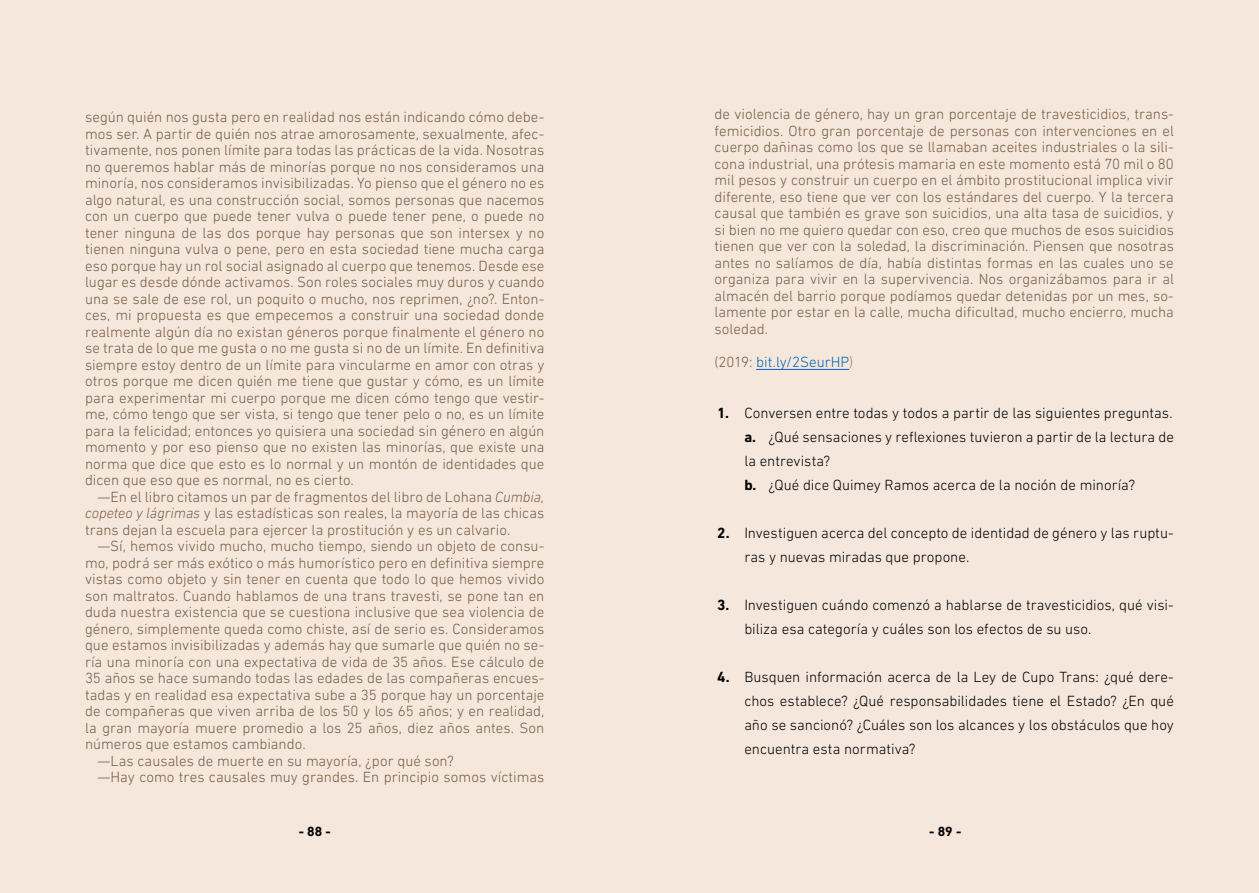
<style>
.page{position:relative;width:1259px;height:893px;background:#fff}
.page>*{position:absolute;margin:0;border:0;box-sizing:border-box;transform-origin:0 0}
.t1{font:300 15px/16.5px "DIN Next LT Pro";color:#765e45;text-align:justify}
.t2{font:300 15px/24px "DIN Next LT Pro";color:#000}
.t3{font:300 15px "DIN Next LT Pro";color:#0069b4}
.t4{font:700 13.5px "DIN Next LT Pro";color:#000}
.s1{font-style:italic}
.s2{color:#765e45}
.s3{color:#9f7f66}
.s4{font-weight:700}
</style>
<div class="page">
<div style="left:0;top:0;width:629px;height:893px;background:#f5e7dc"></div>
<div style="left:629px;top:0;width:630px;height:893px;background:#f5e7dc"></div>
<hr style="left:756px;top:369px;width:93px;height:1px;background:#15c">
<p class="t1" style="left:85px;top:109px;width:461px">según quién nos gusta pero en realidad nos están indicando cómo debe&shy;mos ser. A partir de quién nos atrae amorosamente, sexualmente, afec&shy;tivamente, nos ponen límite para todas las prácticas de la vida. Nosotras no queremos hablar más de minorías porque no nos consideramos una minoría, nos consideramos invisibilizadas. Yo pienso que el género no es algo natural, es una construcción social, somos personas que nacemos con un cuerpo que puede tener vulva o puede tener pene, o puede no tener ninguna de las dos porque hay personas que son intersex y no tienen ninguna vulva o pene, pero en esta sociedad tiene mucha carga eso porque hay un rol social asignado al cuerpo que tenemos. Desde ese lugar es desde dónde activamos. Son roles sociales muy duros y cuando una se sale de ese rol, un poquito o mucho, nos reprimen, ¿no?. Enton&shy;ces, mi propuesta es que empecemos a construir una sociedad donde realmente algún día no existan géneros porque finalmente el género no se trata de lo que me gusta o no me gusta si no de un límite. En definitiva siempre estoy dentro de un límite para vincularme en amor con otras y otros porque me dicen quién me tiene que gustar y cómo, es un límite para experimentar mi cuerpo porque me dicen cómo tengo que vestir&shy;me, cómo tengo que ser vista, si tengo que tener pelo o no, es un límite para la felicidad; entonces yo quisiera una sociedad sin género en algún momento y por eso pienso que no existen las minorías, que existe una norma que dice que esto es lo normal y un montón de identidades que dicen que eso que es normal, no es cierto.</p>
<p class="t1" style="left:85px;top:488px;width:461px;text-indent:13px">—En el libro citamos un par de fragmentos del libro de Lohana <span class="s1">Cumbia, copeteo y lágrimas</span> y las estadísticas son reales, la mayoría de las chicas trans dejan la escuela para ejercer la prostitución y es un calvario.</p>
<p class="t1" style="left:98px;top:538px;width:448px">—Sí, hemos vivido mucho, mucho tiempo, siendo un objeto de consu-</p>
<p class="t1" style="left:85px;top:554px;width:461px">mo, podrá ser más exótico o más humorístico pero en definitiva siempre</p>
<p class="t1" style="left:85px;top:571px;width:461px">vistas como objeto y sin tener en cuenta que todo lo que hemos vivido</p>
<p class="t1" style="left:85px;top:587px;width:461px">son maltratos. Cuando hablamos de una trans travesti, se pone tan en</p>
<p class="t1" style="left:85px;top:604px;width:461px">duda nuestra existencia que se cuestiona inclusive que sea violencia de</p>
<p class="t1" style="left:85px;top:620px;width:461px">género, simplemente queda como chiste, así de serio es. Consideramos</p>
<p class="t1" style="left:85px;top:637px;width:461px">que estamos invisibilizadas y además hay que sumarle que quién no se-</p>
<p class="t1" style="left:85px;top:653px;width:461px">ría una minoría con una expectativa de vida de 35 años. Ese cálculo de</p>
<p class="t1" style="left:85px;top:670px;width:461px">35 años se hace sumando todas las edades de las compañeras encues-</p>
<p class="t1" style="left:85px;top:686px;width:461px">tadas y en realidad esa expectativa sube a 35 porque hay un porcentaje</p>
<p class="t1" style="left:85px;top:703px;width:461px">de compañeras que viven arriba de los 50 y los 65 años; y en realidad,</p>
<p class="t1" style="left:85px;top:719px;width:461px">la gran mayoría muere promedio a los 25 años, diez años antes. Son</p>
<p class="t1" style="left:85px;top:736px;width:222px">números que estamos cambiando.</p>
<p class="t1" style="left:98px;top:752px;width:357px">—Las causales de muerte en su mayoría, ¿por qué son?</p>
<p class="t1" style="left:98px;top:769px;width:448px">—Hay como tres causales muy grandes. En principio somos víctimas</p>
<p class="t4" style="left:299px;top:823px;width:33px">- 88 -</p>
<p class="t1" style="left:714px;top:106px;width:461px">de violencia de género, hay un gran porcentaje de travesticidios, trans&shy;femicidios. Otro gran porcentaje de personas con intervenciones en el cuerpo dañinas como los que se llamaban aceites industriales o la sili&shy;cona industrial, una prótesis mamaria en este momento está 70 mil o 80 mil pesos y construir un cuerpo en el ámbito prostitucional implica vivir diferente, eso tiene que ver con los estándares del cuerpo. Y la tercera causal que también es grave son suicidios, una alta tasa de suicidios, y si bien no me quiero quedar con eso, creo que muchos de esos suicidios tienen que ver con la soledad, la discriminación. Piensen que nosotras antes no salíamos de día, había distintas formas en las cuales uno se organiza para vivir en la supervivencia. Nos organizábamos para ir al almacén del barrio porque podíamos quedar detenidas por un mes, so&shy;lamente por estar en la calle, mucha dificultad, mucho encierro, mucha soledad.</p>
<p class="t3" style="left:714px;top:353px;width:140px"><span class="s2">(2019:</span> bit.ly/2SeurHP<span class="s3">)</span></p>
<p class="t2" style="left:744px;top:401px;width:431px;text-indent:-27px"><span class="s4">1.</span> Conversen entre todas y todos a partir de las siguientes preguntas. <span class="s4">a.</span> ¿Qué sensaciones y reflexiones tuvieron a partir de la lectura de la entrevista?<br><span class="s4">b.</span> ¿Qué dice Quimey Ramos acerca de la noción de minoría?</p>
<p class="t2" style="left:744px;top:521px;width:431px;text-indent:-27px"><span class="s4">2.</span> Investiguen acerca del concepto de identidad de género y las ruptu&shy;ras y nuevas miradas que propone.</p>
<p class="t2" style="left:744px;top:593px;width:431px;text-indent:-27px"><span class="s4">3.</span> Investiguen cuándo comenzó a hablarse de travesticidios, qué visi&shy;biliza esa categoría y cuáles son los efectos de su uso.</p>
<p class="t2" style="left:744px;top:665px;width:431px;text-align:justify;text-indent:-27px"><span class="s4">4.</span> Busquen información acerca de la Ley de Cupo Trans: ¿qué dere&shy;chos establece? ¿Qué responsabilidades tiene el Estado? ¿En qué año se sancionó? ¿Cuáles son los alcances y los obstáculos que hoy encuentra esta normativa?</p>
<p class="t4" style="left:929px;top:823px;width:33px">- 89 -</p>
</div>
